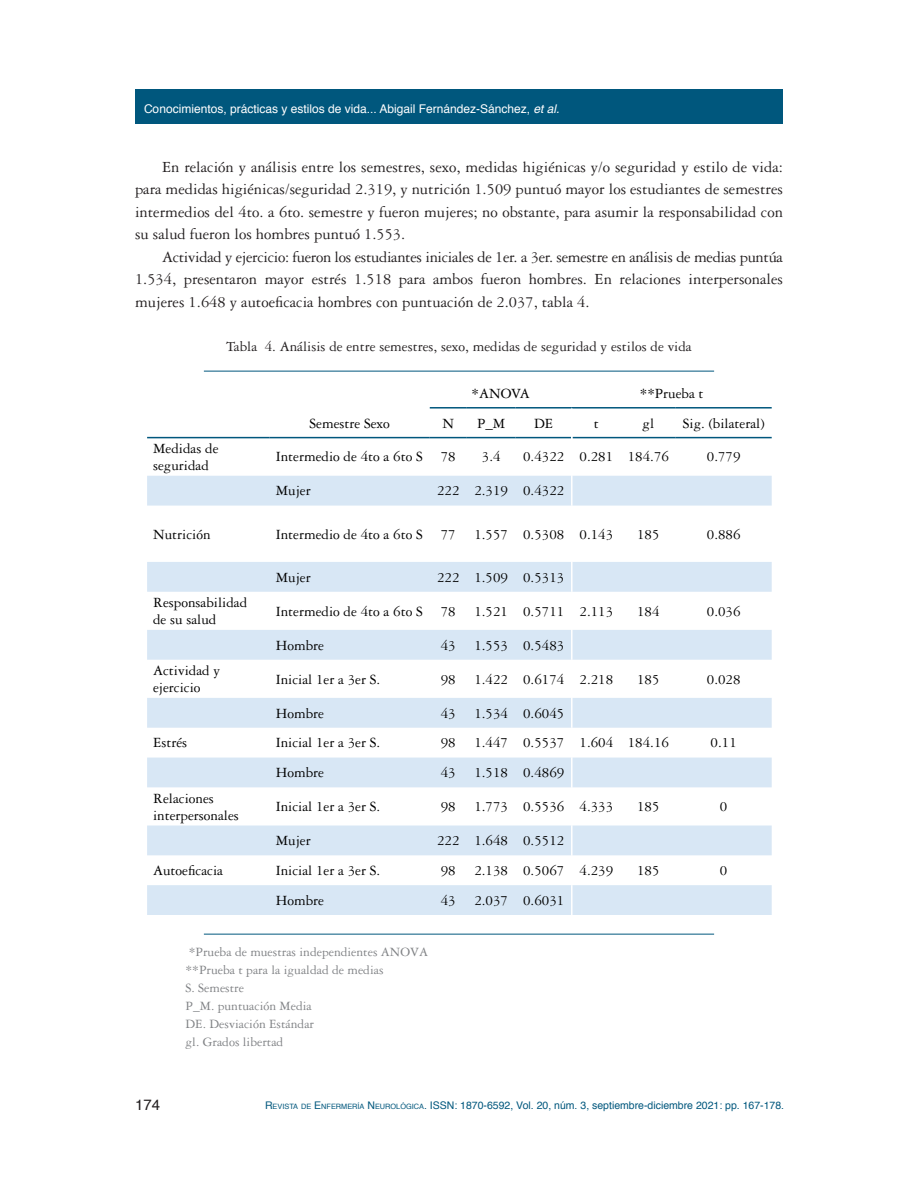
<style>
.page{position:relative;width:918px;height:1188px;background:#fff}
.page>*{position:absolute;margin:0;border:0;box-sizing:border-box;transform-origin:0 0}
.CUERPO_DE_TEXTO{font:16.5px/22.5px "Garamond 3 LT Std";color:#231f20;text-align:justify}
.AUTORES{font:15px/16.5px "Garamond 3 LT Std";color:#000}
.t1{font:15px "Garamond 3 LT Std";color:#231f20}
.t2{font:15px "Helvetica";color:#231f20}
.FUENTE{font:13.5px "Garamond 3 LT Std";color:#808285}
.t3{font:12px "Helvetica";color:#fff}
.t4{font:10.5px "Helvetica";color:#00577d}
.s1{font-style:italic}
.s2{font-style:inherit}
.s3{font-size:7.35px}
</style>
<div class="page">
<div style="left:135px;top:89px;width:648px;height:34px;background:#00577d"></div>
<svg style="left:147px;top:476px;width:625px;height:439px"></svg>
<hr style="left:430px;top:407px;width:37px;height:2px;background:#00577d">
<hr style="left:467px;top:407px;width:49px;height:2px;background:#00577d">
<hr style="left:516px;top:407px;width:56px;height:2px;background:#00577d">
<hr style="left:572px;top:407px;width:49px;height:2px;background:#00577d">
<hr style="left:621px;top:407px;width:55px;height:2px;background:#00577d">
<hr style="left:676px;top:407px;width:96px;height:2px;background:#00577d">
<hr style="left:147px;top:437px;width:123px;height:1px;background:#00577d">
<hr style="left:270px;top:437px;width:160px;height:1px;background:#00577d">
<hr style="left:430px;top:437px;width:37px;height:1px;background:#00577d">
<hr style="left:467px;top:437px;width:49px;height:1px;background:#00577d">
<hr style="left:516px;top:437px;width:55px;height:1px;background:#00577d">
<hr style="left:573px;top:437px;width:48px;height:1px;background:#00577d">
<hr style="left:621px;top:437px;width:55px;height:1px;background:#00577d">
<hr style="left:676px;top:437px;width:96px;height:1px;background:#00577d">
<hr style="left:571px;top:476px;width:2px;height:30px;background:#fff">
<hr style="left:571px;top:506px;width:2px;height:56px;background:#fff">
<hr style="left:571px;top:562px;width:2px;height:30px;background:#fff">
<hr style="left:571px;top:592px;width:2px;height:38px;background:#fff">
<hr style="left:571px;top:630px;width:2px;height:30px;background:#fff">
<hr style="left:571px;top:660px;width:2px;height:38px;background:#fff">
<hr style="left:571px;top:698px;width:2px;height:30px;background:#fff">
<hr style="left:571px;top:728px;width:2px;height:30px;background:#fff">
<hr style="left:571px;top:758px;width:2px;height:29px;background:#fff">
<hr style="left:571px;top:787px;width:2px;height:39px;background:#fff">
<hr style="left:571px;top:826px;width:2px;height:29px;background:#fff">
<hr style="left:571px;top:855px;width:2px;height:30px;background:#fff">
<hr style="left:571px;top:885px;width:2px;height:30px;background:#fff">
<hr style="left:204px;top:371px;width:510px;height:1px;background:#00577d">
<hr style="left:204px;top:934px;width:510px;height:1px;background:#00577d">
<p class="t3" style="left:144px;top:99px;width:417px">Conocimientos, prácticas y estilos de vida... Abigail Fernández-Sánchez, <span class="s1">et al.</span></p>
<p class="CUERPO_DE_TEXTO" style="left:135px;top:156px;width:650px;text-indent:27px">En relación y análisis entre los semestres, sexo, medidas higiénicas y/o seguridad y estilo de vida: para medidas higiénicas/seguridad 2.319, y nutrición 1.509 puntuó mayor los estudiantes de semestres intermedios del 4to. a 6to. semestre y fueron mujeres; no obstante, para asumir la responsabilidad con su salud fueron los hombres puntuó 1.553.</p>
<p class="CUERPO_DE_TEXTO" style="left:135px;top:246px;width:650px;text-indent:27px">Actividad y ejercicio: fueron los estudiantes iniciales de 1er. a 3er. semestre en análisis de medias puntúa 1.534, presentaron mayor estrés 1.518 para ambos fueron hombres. En relaciones interpersonales mujeres 1.648 y autoeficacia hombres con puntuación de 2.037, tabla 4.</p>
<p class="t1" style="left:226px;top:338px;width:467px">Tabla 4. Análisis de entre semestres, sexo, medidas de seguridad y estilos de vida</p>
<p class="AUTORES" style="left:472px;top:385px;width:60px">*ANOVA</p>
<p class="AUTORES" style="left:640px;top:385px;width:65px">**Prueba t</p>
<p class="AUTORES" style="left:310px;top:415px;width:82px">Semestre Sexo</p>
<p class="AUTORES" style="left:442px;top:415px;width:13px">N</p>
<p class="AUTORES" style="left:477px;top:415px;width:30px">P_M</p>
<p class="AUTORES" style="left:534px;top:415px;width:21px">DE</p>
<p class="AUTORES" style="left:594px;top:415px;width:6px">t</p>
<p class="AUTORES" style="left:643px;top:415px;width:13px">gl</p>
<p class="AUTORES" style="left:683px;top:415px;width:83px">Sig. (bilateral)</p>
<p class="AUTORES" style="left:153px;top:441px;width:67px">Medidas de seguridad</p>
<p class="AUTORES" style="left:276px;top:449px;width:149px">Intermedio de 4to a 6to S</p>
<p class="AUTORES" style="left:441px;top:449px;width:16px">78</p>
<p class="AUTORES" style="left:482px;top:449px;width:20px">3.4</p>
<p class="AUTORES" style="left:523px;top:449px;width:43px">0.4322</p>
<p class="AUTORES" style="left:580px;top:449px;width:35px">0.281</p>
<p class="AUTORES" style="left:628px;top:449px;width:43px">184.76</p>
<p class="AUTORES" style="left:707px;top:449px;width:35px">0.779</p>
<p class="AUTORES" style="left:276px;top:483px;width:36px">Mujer</p>
<p class="AUTORES" style="left:437px;top:483px;width:24px">222</p>
<p class="AUTORES" style="left:474px;top:483px;width:35px">2.319</p>
<p class="AUTORES" style="left:523px;top:483px;width:43px">0.4322</p>
<p class="AUTORES" style="left:153px;top:526px;width:59px">Nutrición</p>
<p class="AUTORES" style="left:276px;top:526px;width:149px">Intermedio de 4to a 6to S</p>
<p class="AUTORES" style="left:441px;top:526px;width:16px">77</p>
<p class="AUTORES" style="left:474px;top:526px;width:35px">1.557</p>
<p class="AUTORES" style="left:523px;top:526px;width:43px">0.5308</p>
<p class="AUTORES" style="left:580px;top:526px;width:35px">0.143</p>
<p class="AUTORES" style="left:637px;top:526px;width:24px">185</p>
<p class="AUTORES" style="left:707px;top:526px;width:35px">0.886</p>
<p class="AUTORES" style="left:276px;top:569px;width:36px">Mujer</p>
<p class="AUTORES" style="left:437px;top:569px;width:24px">222</p>
<p class="AUTORES" style="left:474px;top:569px;width:35px">1.509</p>
<p class="AUTORES" style="left:523px;top:569px;width:43px">0.5313</p>
<p class="AUTORES" style="left:153px;top:595px;width:96px">Responsabilidad de su salud</p>
<p class="AUTORES" style="left:276px;top:603px;width:149px">Intermedio de 4to a 6to S</p>
<p class="AUTORES" style="left:441px;top:603px;width:16px">78</p>
<p class="AUTORES" style="left:474px;top:603px;width:35px">1.521</p>
<p class="AUTORES" style="left:523px;top:603px;width:43px">0.5711</p>
<p class="AUTORES" style="left:580px;top:603px;width:35px">2.113</p>
<p class="AUTORES" style="left:637px;top:603px;width:24px">184</p>
<p class="AUTORES" style="left:707px;top:603px;width:35px">0.036</p>
<p class="AUTORES" style="left:276px;top:637px;width:50px">Hombre</p>
<p class="AUTORES" style="left:441px;top:637px;width:16px">43</p>
<p class="AUTORES" style="left:474px;top:637px;width:35px">1.553</p>
<p class="AUTORES" style="left:523px;top:637px;width:43px">0.5483</p>
<p class="AUTORES" style="left:153px;top:663px;width:69px">Actividad y ejercicio</p>
<p class="AUTORES" style="left:276px;top:671px;width:106px">Inicial 1er a 3er S.</p>
<p class="AUTORES" style="left:441px;top:671px;width:16px">98</p>
<p class="AUTORES" style="left:474px;top:671px;width:35px">1.422</p>
<p class="AUTORES" style="left:523px;top:671px;width:43px">0.6174</p>
<p class="AUTORES" style="left:580px;top:671px;width:35px">2.218</p>
<p class="AUTORES" style="left:637px;top:671px;width:24px">185</p>
<p class="AUTORES" style="left:707px;top:671px;width:35px">0.028</p>
<p class="AUTORES" style="left:276px;top:705px;width:50px">Hombre</p>
<p class="AUTORES" style="left:441px;top:705px;width:16px">43</p>
<p class="AUTORES" style="left:474px;top:705px;width:35px">1.534</p>
<p class="AUTORES" style="left:523px;top:705px;width:43px">0.6045</p>
<p class="AUTORES" style="left:153px;top:735px;width:36px">Estrés</p>
<p class="AUTORES" style="left:276px;top:735px;width:106px">Inicial 1er a 3er S.</p>
<p class="AUTORES" style="left:441px;top:735px;width:16px">98</p>
<p class="AUTORES" style="left:474px;top:735px;width:35px">1.447</p>
<p class="AUTORES" style="left:523px;top:735px;width:43px">0.5537</p>
<p class="AUTORES" style="left:580px;top:735px;width:35px">1.604</p>
<p class="AUTORES" style="left:628px;top:735px;width:43px">184.16</p>
<p class="AUTORES" style="left:711px;top:735px;width:28px">0.11</p>
<p class="AUTORES" style="left:276px;top:765px;width:50px">Hombre</p>
<p class="AUTORES" style="left:441px;top:765px;width:16px">43</p>
<p class="AUTORES" style="left:474px;top:765px;width:35px">1.518</p>
<p class="AUTORES" style="left:523px;top:765px;width:43px">0.4869</p>
<p class="AUTORES" style="left:153px;top:790px;width:87px">Relaciones interpersonales</p>
<p class="AUTORES" style="left:276px;top:799px;width:106px">Inicial 1er a 3er S.</p>
<p class="AUTORES" style="left:441px;top:799px;width:16px">98</p>
<p class="AUTORES" style="left:474px;top:799px;width:35px">1.773</p>
<p class="AUTORES" style="left:523px;top:799px;width:43px">0.5536</p>
<p class="AUTORES" style="left:580px;top:799px;width:35px">4.333</p>
<p class="AUTORES" style="left:637px;top:799px;width:24px">185</p>
<p class="AUTORES" style="left:720px;top:799px;width:9px">0</p>
<p class="AUTORES" style="left:276px;top:833px;width:36px">Mujer</p>
<p class="AUTORES" style="left:437px;top:833px;width:24px">222</p>
<p class="AUTORES" style="left:474px;top:833px;width:35px">1.648</p>
<p class="AUTORES" style="left:523px;top:833px;width:43px">0.5512</p>
<p class="AUTORES" style="left:153px;top:862px;width:72px">Autoeficacia</p>
<p class="AUTORES" style="left:276px;top:862px;width:106px">Inicial 1er a 3er S.</p>
<p class="AUTORES" style="left:441px;top:862px;width:16px">98</p>
<p class="AUTORES" style="left:474px;top:862px;width:35px">2.138</p>
<p class="AUTORES" style="left:523px;top:862px;width:43px">0.5067</p>
<p class="AUTORES" style="left:580px;top:862px;width:35px">4.239</p>
<p class="AUTORES" style="left:637px;top:862px;width:24px">185</p>
<p class="AUTORES" style="left:720px;top:862px;width:9px">0</p>
<p class="AUTORES" style="left:276px;top:892px;width:50px">Hombre</p>
<p class="AUTORES" style="left:441px;top:892px;width:16px">43</p>
<p class="AUTORES" style="left:474px;top:892px;width:35px">2.037</p>
<p class="AUTORES" style="left:523px;top:892px;width:43px">0.6031</p>
<p class="t2" style="left:135px;top:1093px;width:27px">174</p>
<p class="FUENTE" style="left:189px;top:944px;width:241px">*Prueba de muestras independientes ANOVA</p>
<p class="FUENTE" style="left:186px;top:962px;width:200px">**Prueba t para la igualdad de medias</p>
<p class="FUENTE" style="left:186px;top:980px;width:60px">S. Semestre</p>
<p class="FUENTE" style="left:186px;top:998px;width:128px">P_M. puntuación Media</p>
<p class="FUENTE" style="left:186px;top:1016px;width:130px">DE. Desviación Estándar</p>
<p class="FUENTE" style="left:186px;top:1034px;width:99px">gl. Grados libertad</p>
<p class="t4" style="left:265px;top:1097px;width:521px"><span class="s2">R</span><span class="s3">EVISTA DE</span> <span class="s2">E</span> <span class="s3">NFERMERÍA</span> <span class="s2">N</span> <span class="s3">EUROLÓGICA</span>. ISSN: 1870-6592, Vol. 20, núm. 3, septiembre-diciembre 2021: pp. 167-178.</p>
</div>
